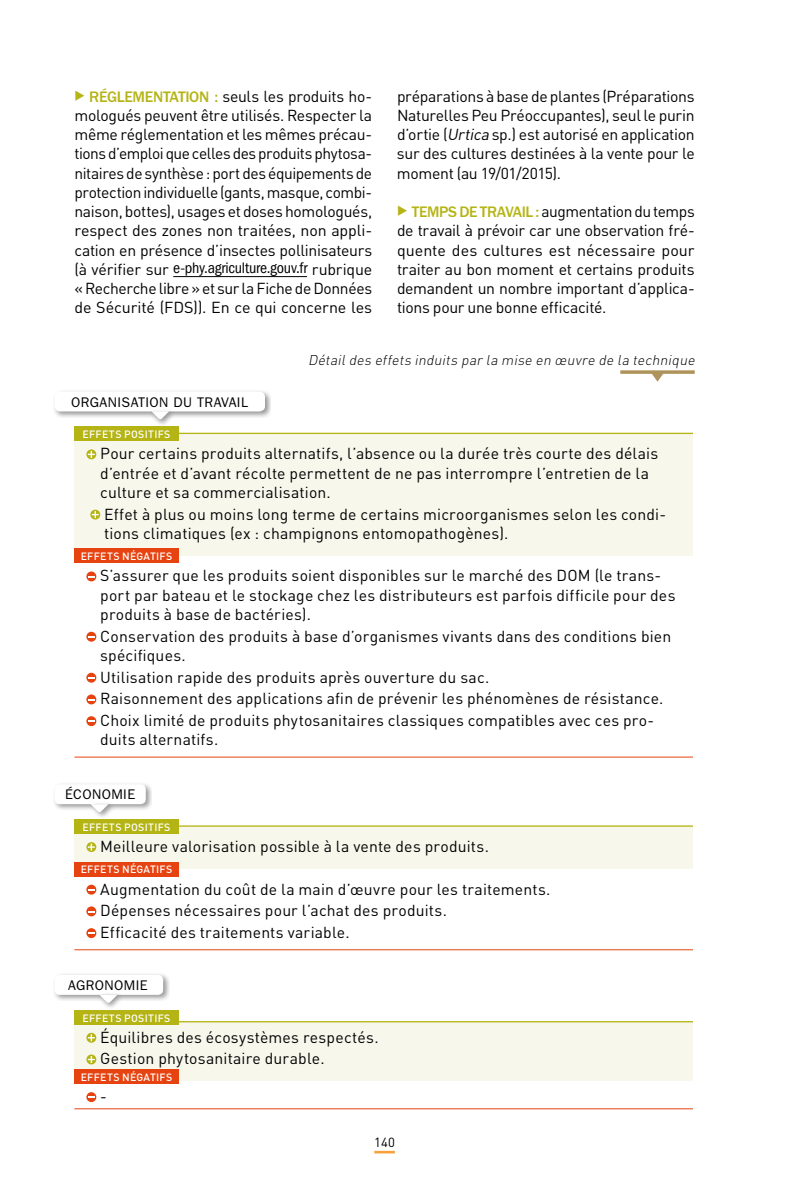
<style>
.page{position:relative;width:794px;height:1191px;background:#fff}
.page>*{position:absolute;margin:0;border:0;box-sizing:border-box;transform-origin:0 0}
.t1{font:15.75px/19.2px "DIN";letter-spacing:.01em;color:#000}
.t2{font:15.75px/19.2px "DIN";letter-spacing:-.015em;color:#000}
.t3{font:condensed 15.75px "Franklin Gothic LT";letter-spacing:-.01em;color:#000}
.t4{font:italic 300 14px "DIN";color:#000}
.t5{font:14px "Franklin Gothic LT";letter-spacing:.03em;color:#000}
.t6{font:13.12px "DIN";color:#000}
.t7{font:500 10.5px "DIN";letter-spacing:.03em;color:#fff}
.s1{font-family:"Franklin Gothic LT";font-weight:500;color:#b5b415}
.s2{font-family:"DIN";font-stretch:normal}
.s3{font-style:italic}
</style>
<div class="page">
<hr style="left:173px;top:276px;width:134px;height:1px;background:#000">
<svg style="left:652px;top:374px;width:11px;height:8px"></svg>
<svg style="left:620px;top:370px;width:74px;height:4px"></svg>
<div style="left:74px;top:433px;width:619px;height:122px;background:#f8f7ec"></div>
<hr style="left:74px;top:756px;width:619px;height:1px;background:#e74310">
<hr style="left:74px;top:433px;width:619px;height:1px;background:#b5b415">
<svg style="left:86px;top:449px;width:10px;height:10px"></svg>
<svg style="left:88px;top:451px;width:7px;height:7px"></svg>
<svg style="left:90px;top:509px;width:10px;height:10px"></svg>
<svg style="left:92px;top:511px;width:7px;height:7px"></svg>
<svg style="left:86px;top:571px;width:10px;height:10px"></svg>
<svg style="left:86px;top:632px;width:10px;height:9px"></svg>
<svg style="left:86px;top:673px;width:10px;height:9px"></svg>
<svg style="left:86px;top:694px;width:10px;height:10px"></svg>
<svg style="left:86px;top:716px;width:10px;height:10px"></svg>
<svg style="left:88px;top:720px;width:6px;height:2px"></svg>
<div style="left:74px;top:826px;width:619px;height:42px;background:#f8f7ec"></div>
<hr style="left:74px;top:825px;width:619px;height:1px;background:#b5b415">
<hr style="left:74px;top:949px;width:619px;height:1px;background:#e74310">
<svg style="left:86px;top:842px;width:10px;height:10px"></svg>
<svg style="left:88px;top:843px;width:7px;height:7px"></svg>
<svg style="left:86px;top:884px;width:10px;height:10px"></svg>
<svg style="left:86px;top:906px;width:10px;height:10px"></svg>
<svg style="left:86px;top:928px;width:10px;height:10px"></svg>
<svg style="left:88px;top:932px;width:6px;height:2px"></svg>
<div style="left:74px;top:1021px;width:619px;height:60px;background:#f8f7ec"></div>
<hr style="left:74px;top:1021px;width:619px;height:1px;background:#b5b415">
<hr style="left:74px;top:1108px;width:619px;height:1px;background:#e74310">
<svg style="left:86px;top:1032px;width:10px;height:10px"></svg>
<svg style="left:88px;top:1034px;width:7px;height:7px"></svg>
<svg style="left:86px;top:1054px;width:10px;height:10px"></svg>
<svg style="left:88px;top:1056px;width:7px;height:7px"></svg>
<svg style="left:86px;top:1092px;width:10px;height:10px"></svg>
<svg style="left:88px;top:1096px;width:6px;height:2px"></svg>
<div style="left:53px;top:389px;width:218px;height:28px;background:#000;opacity:.4"></div>
<div style="left:149px;top:409px;width:27px;height:17px;background:#000;opacity:.4"></div>
<svg style="left:55px;top:391px;width:210px;height:29px"></svg>
<div style="left:74px;top:426px;width:105px;height:15px;background:#b5b415"></div>
<div style="left:74px;top:548px;width:105px;height:15px;background:#e74310"></div>
<div style="left:53px;top:782px;width:99px;height:28px;background:#000;opacity:.4"></div>
<div style="left:55px;top:784px;width:91px;height:20px;background:#fff;border-radius:5px"></div>
<div style="left:89px;top:802px;width:26px;height:17px;background:#000;opacity:.4"></div>
<svg style="left:91px;top:804px;width:17px;height:9px"></svg>
<div style="left:74px;top:819px;width:105px;height:15px;background:#b5b415"></div>
<div style="left:74px;top:861px;width:105px;height:15px;background:#e74310"></div>
<div style="left:53px;top:973px;width:117px;height:28px;background:#000;opacity:.4"></div>
<div style="left:55px;top:975px;width:108px;height:19px;background:#fff;border-radius:5px"></div>
<div style="left:97px;top:992px;width:27px;height:18px;background:#000;opacity:.4"></div>
<svg style="left:99px;top:994px;width:18px;height:9px"></svg>
<div style="left:74px;top:1009px;width:105px;height:15px;background:#b5b415"></div>
<div style="left:74px;top:1069px;width:105px;height:15px;background:#e74310"></div>
<hr style="left:374px;top:1150px;width:21px;height:3px;background:#f6a13b">
<p class="t1" style="left:74px;top:86px;width:299px;text-align:justify;text-indent:15px"><span class="s1">RÉGLEMENTATION :</span> seuls les produits ho&shy;mologués peuvent être utilisés. Respecter la même réglementation et les mêmes précau&shy;tions d’emploi que celles des produits phytosa&shy;nitaires de synthèse: port des équipements de protection individuelle (gants, masque, combi&shy;naison, bottes), usages et doses homologués, respect des zones non traitées, non appli&shy;cation en présence d’insectes pollinisateurs</p>
<p class="t3" style="left:74px;top:259px;width:299px"><span class="s2">(à vérifier sur</span> e-phy.agriculture.gouv.fr <span class="s2">rubrique</span></p>
<p class="t2" style="left:74px;top:278px;width:299px">«Recherche libre» et sur la Fiche de Données de Sécurité (FDS)). En ce qui concerne les</p>
<p class="t1" style="left:397px;top:86px;width:299px;text-align:justify">préparations à base de plantes (Préparations Naturelles Peu Préoccupantes), seul le purin d’ortie (<span class="s3">Urtica</span> sp.) est autorisé en application sur des cultures destinées à la vente pour le moment (au 19/01/2015).</p>
<p class="t1" style="left:397px;top:201px;width:299px;text-align:justify;text-indent:15px"><span class="s1">TEMPS DE TRAVAIL :</span> augmentation du temps de travail à prévoir car une observation fré&shy;quente des cultures est nécessaire pour traiter au bon moment et certains produits demandent un nombre important d’applica&shy;tions pour une bonne efficacité.</p>
<p class="t4" style="left:308px;top:351px;width:391px">Détaildes effets induits par la mise en œuvre de la technique</p>
<p class="t5" style="left:71px;top:394px;width:178px">ORGANISATION DU TRAVAIL</p>
<p class="t7" style="left:83px;top:427px;width:89px">EFFETS POSITIFS</p>
<p class="t1" style="left:100px;top:444px;width:559px">Pour certains produits alternatifs, l’absence ou la durée très courte des délais d’entrée et d’avant récolte permettent de ne pas interrompre l’entretien de la culture et sa commercialisation.</p>
<p class="t1" style="left:104px;top:504px;width:563px">Effet à plus ou moins long terme de certains microorganismes selon les condi&shy;tions climatiques (ex : champignons entomopathogènes).</p>
<p class="t1" style="left:100px;top:566px;width:577px">S’assurer que les produits soient disponibles sur le marché des DOM (le trans&shy;port par bateau et le stockage chez les distributeurs est parfois difficile pour des produits à base de bactéries).</p>
<p class="t1" style="left:100px;top:626px;width:572px">Conservation des produits à base d’organismes vivants dans des conditions bien spécifiques.</p>
<p class="t1" style="left:100px;top:666px;width:564px;line-height:21.7px">Utilisation rapide des produits après ouverture du sac.<br>Raisonnement des applications afin de prévenir les phénomènes de résistance.<br>Choix limité de produits phytosanitaires classiques compatibles avec ces pro-</p>
<p class="t1" style="left:100px;top:730px;width:120px">duits alternatifs.</p>
<p class="t7" style="left:81px;top:550px;width:93px">EFFETS NÉGATIFS</p>
<p class="t5" style="left:65px;top:786px;width:72px">ÉCONOMIE</p>
<p class="t7" style="left:83px;top:820px;width:89px">EFFETS POSITIFS</p>
<p class="t7" style="left:81px;top:863px;width:93px">EFFETS NÉGATIFS</p>
<p class="t1" style="left:100px;top:836px;width:390px">Meilleure valorisation possible à la vente des produits.</p>
<p class="t1" style="left:100px;top:877px;width:452px;line-height:21.7px">Augmentation du coût de la main d’œuvre pour les traitements.<br>Dépenses nécessaires pour l’achat des produits.<br>Efficacité des traitements variable.</p>
<p class="t5" style="left:68px;top:977px;width:81px">AGRONOMIE</p>
<p class="t7" style="left:83px;top:1011px;width:89px">EFFETS POSITIFS</p>
<p class="t1" style="left:100px;top:1026px;width:280px;line-height:21.7px">Équilibres des écosystèmes respectés.<br>Gestion phytosanitaire durable.</p>
<p class="t1" style="left:100px;top:1086px;width:8px">-</p>
<p class="t7" style="left:81px;top:1070px;width:93px">EFFETS NÉGATIFS</p>
<p class="t6" style="left:374px;top:1134px;width:22px">140</p>
</div>
